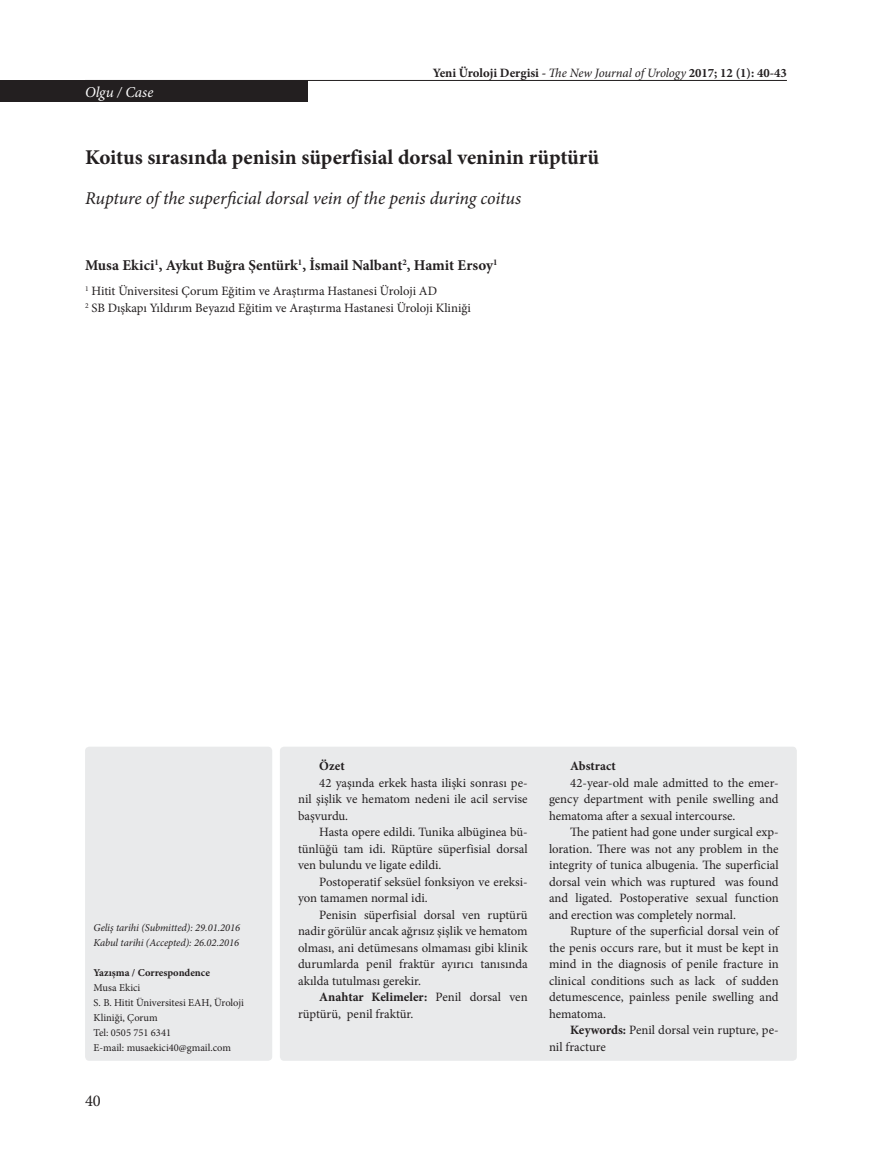
<style>
.page{position:relative;width:872px;height:1170px;background:#fff}
.page>*{position:absolute;margin:0;border:0;box-sizing:border-box;transform-origin:0 0}
.t1{font:700 21px "Minion Pro";color:#231f20}
.t2{font:italic 18px "Minion Pro";letter-spacing:-.01em;color:#231f20}
.t3{font:16.5px "Minion Pro";color:#231f20}
.t4{font:700 15px "Minion Pro";color:#231f20}
.t5{font:italic 15px "Minion Pro";color:#fff}
.Normal1{font:12.75px/16.5px "Minion Pro";color:#231f20;text-align:justify}
.t6{font:700 12.75px "Minion Pro";color:#231f20}
.t7{font:10.5px/15px "Minion Pro";color:#231f20}
.t8{font:italic 10.5px "Minion Pro";letter-spacing:-.005em;color:#231f20}
.t9{font:700 10.5px "Minion Pro";color:#231f20}
.s1{font-weight:400;font-style:italic}
.s2{font-weight:700}
</style>
<div class="page">
<hr style="left:85px;top:80px;width:702px;height:1px;background:#231f20">
<div style="left:280px;top:746px;width:517px;height:314px;background:#e9eaeb;border-radius:4px"></div>
<div style="left:85px;top:746px;width:187px;height:314px;background:#e9eaeb;border-radius:4px"></div>
<div style="left:0;top:80px;width:308px;height:21px;background:#231f20"></div>
<p class="t5" style="left:85px;top:81px;width:70px">Olgu / Case</p>
<p class="t6" style="left:433px;top:63px;width:356px">Yeni Üroloji Dergisi - <span class="s1">The New Journal of Urology</span> 2017; 12 (1): 40-43</p>
<p class="t1" style="left:85px;top:143px;width:515px">Koitus sırasında penisin süperfisial dorsal veninin rüptürü</p>
<p class="t2" style="left:85px;top:186px;width:438px">Rupture of the superficial dorsal vein of the penis during coitus</p>
<p class="t4" style="left:85px;top:255px;width:414px">Musa Ekici<sup>1</sup>, Aykut Buğra Şentürk<sup>1</sup>, İsmail Nalbant<sup>2</sup>, Hamit Ersoy<sup>1</sup></p>
<p class="Normal1" style="left:85px;top:283px;width:353px"><sup>1</sup> Hitit Üniversitesi Çorum Eğitim ve Araştırma Hastanesi Üroloji AD</p>
<p class="Normal1" style="left:85px;top:300px;width:387px"><sup>2</sup> SB Dışkapı Yıldırım Beyazıd Eğitim ve Araştırma Hastanesi Üroloji Kliniği</p>
<p class="t8" style="left:94px;top:920px;width:148px">Geliş tarihi (Submitted): 29.01.2016</p>
<p class="t8" style="left:94px;top:935px;width:147px">Kabul tarihi (Accepted): 26.02.2016</p>
<p class="t9" style="left:94px;top:964px;width:118px">Yazışma / Correspondence</p>
<p class="t7" style="left:94px;top:979px;width:48px">Musa Ekici</p>
<p class="t7" style="left:94px;top:994px;width:152px">S. B. Hitit Üniversitesi EAH, Üroloji<br>Kliniği, Çorum</p>
<p class="t7" style="left:94px;top:1024px;width:79px">Tel: 0505 751 6341</p>
<p class="t7" style="left:94px;top:1039px;width:139px">E-mail: musaekici40@gmail.com</p>
<p class="t3" style="left:85px;top:1089px;width:17px">40</p>
<p class="t6" style="left:319px;top:757px;width:27px">Özet</p>
<p class="Normal1" style="left:298px;top:774px;width:231px;text-indent:21px">42 yaşında erkek hasta ilişki sonrası pe&shy;nil şişlik ve hematom nedeni ile acil servise başvurdu.</p>
<p class="Normal1" style="left:298px;top:823px;width:231px;text-indent:21px">Hasta opere edildi. Tunika albüginea bü&shy;tünlüğü tam idi. Rüptüre süperfisial dorsal ven bulundu ve ligate edildi.</p>
<p class="Normal1" style="left:298px;top:873px;width:231px;text-indent:21px">Postoperatif seksüel fonksiyon ve ereksi&shy;yon tamamen normal idi.</p>
<p class="Normal1" style="left:298px;top:906px;width:231px;text-indent:21px">Penisin süperfisial dorsal ven ruptürü nadir görülür ancak ağrısız şişlik ve hematom olması, ani detümesans olmaması gibi klinik durumlarda penil fraktür ayırıcı tanısında akılda tutulması gerekir.</p>
<p class="Normal1" style="left:298px;top:988px;width:231px;text-indent:21px"><span class="s2">Anahtar Kelimeler:</span> Penil dorsal ven rüptürü, penil fraktür.</p>
<p class="t6" style="left:570px;top:757px;width:47px">Abstract</p>
<p class="Normal1" style="left:549px;top:774px;width:231px;text-indent:21px">42-year-old male admitted to the emer&shy;gency department with penile swelling and hematoma after a sexual intercourse.</p>
<p class="Normal1" style="left:549px;top:823px;width:231px;text-indent:21px">The patient had gone under surgical exp&shy;loration. There was not any problem in the integrity of tunica albugenia. The superficial dorsal vein which was ruptured was found and ligated. Postoperative sexual function and erection was completely normal.</p>
<p class="Normal1" style="left:549px;top:922px;width:231px;text-indent:21px">Rupture of the superficial dorsal vein of the penis occurs rare, but it must be kept in mind in the diagnosis of penile fracture in clinical conditions such as lack of sudden detumescence, painless penile swelling and hematoma.</p>
<p class="Normal1" style="left:549px;top:1021px;width:231px;text-indent:21px"><span class="s2">Keywords:</span> Penil dorsal vein rupture, pe&shy;nil fracture</p>
</div>
